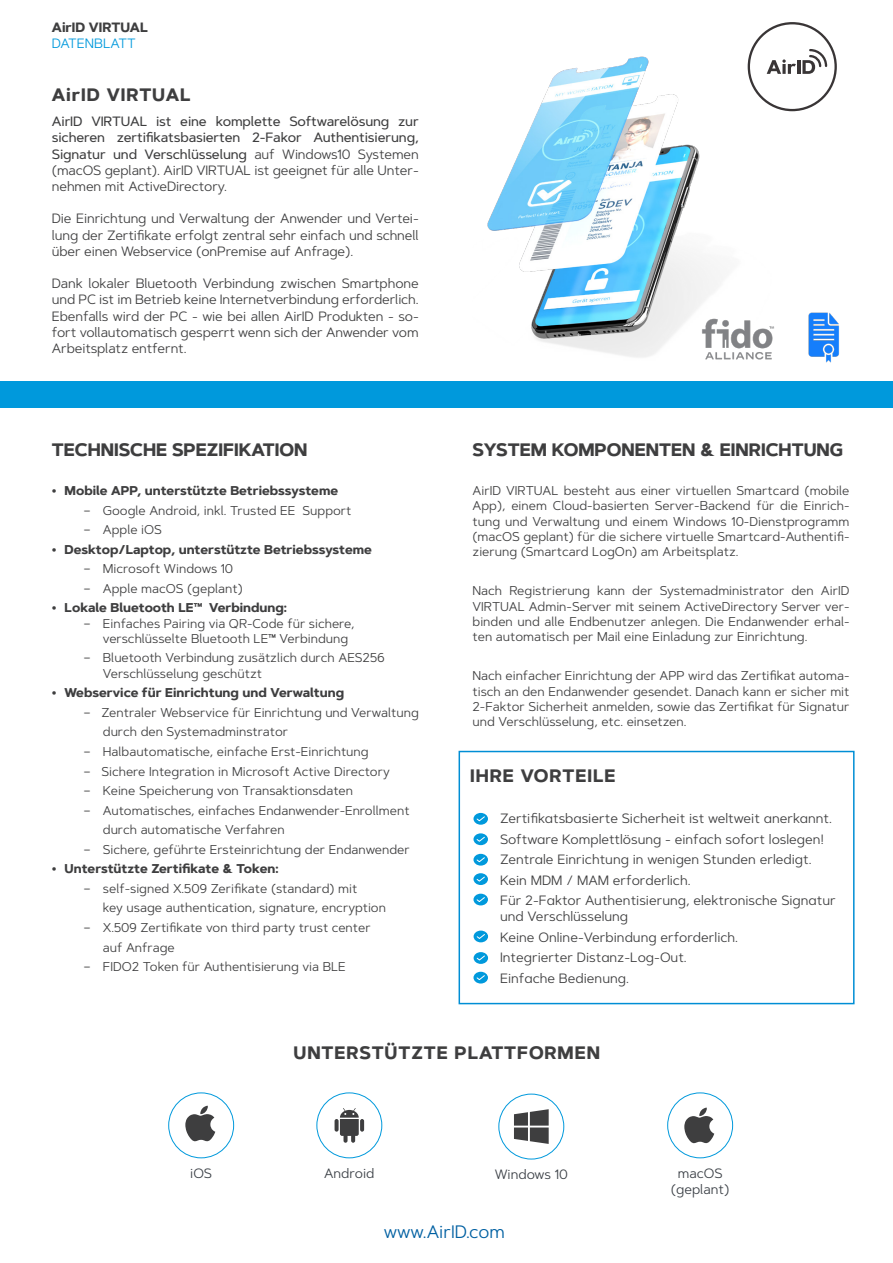
<style>
.page{position:relative;width:893px;height:1263px;background:#fff}
.page>*{position:absolute;margin:0;border:0;box-sizing:border-box;transform-origin:0 0}
.t1{font:700 18px "Artegra Sans";color:#3e3e3f}
.t2{font:700 18px "Artegra Sans Alt";letter-spacing:.05em;color:#3e3e3f}
.t3{font:18px "Artegra Sans Alt";color:#0060a2}
.t4{font:13.5px/16.2px "Artegra Sans";letter-spacing:-.01em;color:#3e3e3f;text-align:justify}
.t5{font:13.5px/16.2px "Artegra Sans Alt";color:#3e3e3f}
.t6{font:500 13.5px/16.2px "Artegra Sans";letter-spacing:-.01em;color:#3e3e3f;text-align:justify}
.t7{font:13.5px "Artegra Sans";color:#3a3f45}
.t8{font:700 13.5px/16.2px "Artegra Sans";color:#3e3e3f}
.t9{font:12.75px/15.3px "Artegra Sans";color:#3e3e3f;text-align:justify}
.t10{font:700 12.75px "Artegra Sans";color:#3e3e3f}
.s1{font-weight:400;color:#0099dc}
.s2{font-weight:400}
</style>
<div class="page">
<div style="left:0;top:381px;width:893px;height:27px;background:#0099dc"></div>
<div style="left:459px;top:751px;width:395px;height:253px;border:2px solid #008ed5"></div>
<svg style="left:684px;top:1107px;width:30px;height:36px"></svg>
<div style="left:667px;top:1092px;width:66px;height:66px;border:1px solid #0099dc;border-radius:50%"></div>
<svg style="left:514px;top:1109px;width:35px;height:35px"></svg>
<div style="left:498px;top:1094px;width:66px;height:65px;border:1px solid #0099dc;border-radius:50%"></div>
<svg style="left:340px;top:1108px;width:19px;height:35px"></svg>
<svg style="left:335px;top:1119px;width:4px;height:13px"></svg>
<svg style="left:360px;top:1119px;width:4px;height:13px"></svg>
<div style="left:316px;top:1092px;width:66px;height:66px;border:1px solid #0099dc;border-radius:50%"></div>
<svg style="left:185px;top:1106px;width:30px;height:35px"></svg>
<div style="left:168px;top:1092px;width:66px;height:66px;border:1px solid #0099dc;border-radius:50%"></div>
<div style="left:748px;top:22px;width:89px;height:89px;border:2px solid #231f20;border-radius:50%"></div>
<svg style="left:792px;top:63px;width:4px;height:4px"></svg>
<hr style="left:797px;top:60px;width:3px;height:14px;background:#231f20">
<svg style="left:802px;top:49px;width:26px;height:25px"></svg>
<div style="left:473px;top:972px;width:15px;height:11px;background:#0099dc;border-radius:50%"></div>
<svg style="left:476px;top:975px;width:9px;height:5px"></svg>
<div style="left:473px;top:813px;width:15px;height:12px;background:#0099dc;border-radius:50%"></div>
<svg style="left:476px;top:816px;width:9px;height:5px"></svg>
<svg style="left:473px;top:833px;width:15px;height:12px"></svg>
<svg style="left:476px;top:836px;width:9px;height:6px"></svg>
<svg style="left:473px;top:854px;width:15px;height:12px"></svg>
<svg style="left:476px;top:857px;width:9px;height:5px"></svg>
<svg style="left:473px;top:873px;width:15px;height:12px"></svg>
<svg style="left:476px;top:876px;width:9px;height:6px"></svg>
<div style="left:473px;top:894px;width:15px;height:11px;background:#0099dc;border-radius:50%"></div>
<svg style="left:476px;top:897px;width:9px;height:5px"></svg>
<div style="left:474px;top:930px;width:14px;height:12px;background:#0099dc;border-radius:50%"></div>
<svg style="left:476px;top:934px;width:9px;height:5px"></svg>
<div style="left:474px;top:952px;width:14px;height:12px;background:#0099dc;border-radius:50%"></div>
<svg style="left:476px;top:955px;width:9px;height:6px"></svg>
<img style="left:808px;top:312px;width:31px;height:50px">
<img style="left:487px;top:42px;width:305px;height:318px">
<p class="t8" style="left:52px;top:20px;width:98px">AirID VIRTUAL<br><span class="s1">DATENBLATT</span></p>
<p class="t2" style="left:52px;top:82px;width:140px">AirID VIRTUAL</p>
<p class="t6" style="left:52px;top:113px;width:368px">AirID VIRTUAL ist eine komplette Softwarelösung zur sicheren zertifikatsbasierten 2-Fakor Authentisierung, Signatur und Verschlüsselung <span class="s2">auf Windows10 Systemen (macOS geplant). AirID VIRTUAL ist geeignet für alle Unter&shy;nehmen mit ActiveDirectory.</span></p>
<p class="t4" style="left:52px;top:210px;width:368px">Die Einrichtung und Verwaltung der Anwender und Vertei&shy;lung der Zertifikate erfolgt zentral sehr einfach und schnell über einen Webservice (onPremise auf Anfrage).</p>
<p class="t4" style="left:52px;top:275px;width:368px">Dank lokaler Bluetooth Verbindung zwischen Smartphone und PC ist im Betrieb keine Internetverbindung erforderlich.<br>Ebenfalls wird der PC - wie bei allen AirID Produkten - so&shy;fort vollautomatisch gesperrt wenn sich der Anwender vom Arbeitsplatz entfernt.</p>
<p class="t1" style="left:52px;top:436px;width:257px">TECHNISCHE SPEZIFIKATION</p>
<p class="t10" style="left:52px;top:481px;width:288px">• Mobile APP, unterstützte Betriebssysteme</p>
<p class="t9" style="left:83px;top:502px;width:270px">– Google Android, inkl. Trusted EE Support</p>
<p class="t9" style="left:83px;top:522px;width:80px">– Apple iOS</p>
<p class="t10" style="left:52px;top:540px;width:322px">• Desktop/Laptop, unterstützte Betriebssysteme</p>
<p class="t9" style="left:83px;top:561px;width:151px">– Microsoft Windows 10</p>
<p class="t9" style="left:83px;top:580px;width:161px">– Apple macOS (geplant)</p>
<p class="t10" style="left:52px;top:598px;width:237px">• Lokale Bluetooth LE™ Verbindung:</p>
<p class="t9" style="left:103px;top:615px;width:253px;text-indent:-20px">– Einfaches Pairing via QR-Code für sichere, verschlüsselte Bluetooth LE™ Verbindung</p>
<p class="t9" style="left:103px;top:650px;width:284px;text-indent:-19px">– Bluetooth Verbindung zusätzlich durch AES256<br>Verschlüsselung geschützt</p>
<p class="t10" style="left:52px;top:683px;width:294px">• Webservice für Einrichtung und Verwaltung</p>
<p class="t9" style="left:83px;top:704px;width:337px">– Zentraler Webservice für Einrichtung und Verwaltung</p>
<p class="t9" style="left:103px;top:724px;width:187px">durch den Systemadminstrator</p>
<p class="t9" style="left:83px;top:744px;width:287px">– Halbautomatische, einfache Erst-Einrichtung</p>
<p class="t9" style="left:83px;top:763px;width:308px">– Sichere Integration in Microsoft Active Directory</p>
<p class="t9" style="left:83px;top:783px;width:271px">– Keine Speicherung von Transaktionsdaten</p>
<p class="t9" style="left:83px;top:802px;width:328px">– Automatisches, einfaches Endanwender-Enrollment</p>
<p class="t9" style="left:103px;top:822px;width:183px">durch automatische Verfahren</p>
<p class="t9" style="left:83px;top:841px;width:328px">– Sichere, geführte Ersteinrichtung der Endanwender</p>
<p class="t10" style="left:52px;top:859px;width:228px">• Unterstützte Zertifikate &amp; Token:</p>
<p class="t9" style="left:83px;top:880px;width:275px">– self-signed X.509 Zerifikate (standard) mit</p>
<p class="t9" style="left:103px;top:900px;width:285px">key usage authentication, signature, encryption</p>
<p class="t9" style="left:83px;top:919px;width:289px">– X.509 Zertifikate von third party trust center</p>
<p class="t9" style="left:103px;top:939px;width:73px">auf Anfrage</p>
<p class="t9" style="left:83px;top:959px;width:264px">– FIDO2 Token für Authentisierung via BLE</p>
<p class="t1" style="left:473px;top:436px;width:372px">SYSTEM KOMPONENTEN &amp; EINRICHTUNG</p>
<p class="t9" style="left:473px;top:483px;width:378px">AirID VIRTUAL besteht aus einer virtuellen Smartcard (mobile App), einem Cloud-basierten Server-Backend für die Einrich&shy;tung und Verwaltung und einem Windows 10-Dienstprogramm (macOS geplant) für die sichere virtuelle Smartcard-Authentifi&shy;zierung (Smartcard LogOn) am Arbeitsplatz.</p>
<p class="t9" style="left:473px;top:583px;width:378px">Nach Registrierung kann der Systemadministrator den AirID VIRTUAL Admin-Server mit seinem ActiveDirectory Server ver&shy;binden und alle Endbenutzer anlegen. Die Endanwender erhal&shy;ten automatisch per Mail eine Einladung zur Einrichtung.</p>
<p class="t9" style="left:473px;top:668px;width:378px">Nach einfacher Einrichtung der APP wird das Zertifikat automa&shy;tisch an den Endanwender gesendet. Danach kann er sicher mit 2-Faktor Sicherheit anmelden, sowie das Zertifikat für Signatur und Verschlüsselung, etc. einsetzen.</p>
<p class="t2" style="left:470px;top:763px;width:147px">IHRE VORTEILE</p>
<p class="t5" style="left:500px;top:810px;width:333px">Zertifikatsbasierte Sicherheit ist weltweit anerkannt.</p>
<p class="t5" style="left:500px;top:831px;width:326px">Software Komplettlösung - einfach sofort loslegen!</p>
<p class="t5" style="left:500px;top:851px;width:313px">Zentrale Einrichtung in wenigen Stunden erledigt.</p>
<p class="t5" style="left:500px;top:872px;width:192px">Kein MDM / MAM erforderlich.</p>
<p class="t5" style="left:500px;top:892px;width:337px">Für 2-Faktor Authentisierung, elektronische Signatur und Verschlüsselung</p>
<p class="t5" style="left:500px;top:929px;width:240px">Keine Online-Verbindung erforderlich.</p>
<p class="t5" style="left:500px;top:949px;width:188px">Integrierter Distanz-Log-Out.</p>
<p class="t5" style="left:500px;top:970px;width:130px">Einfache Bedienung.</p>
<p class="t2" style="left:293px;top:1040px;width:308px">UNTERSTÜTZTE PLATTFORMEN</p>
<p class="t7" style="left:190px;top:1163px;width:23px">iOS</p>
<p class="t7" style="left:324px;top:1163px;width:52px">Android</p>
<p class="t7" style="left:495px;top:1165px;width:75px">Windows 10</p>
<p class="t3" style="left:384px;top:1219px;width:123px">www.AirID.com</p>
<p class="t7" style="left:678px;top:1163px;width:46px">macOS</p>
<p class="t7" style="left:671px;top:1180px;width:60px">(geplant)</p>
</div>
